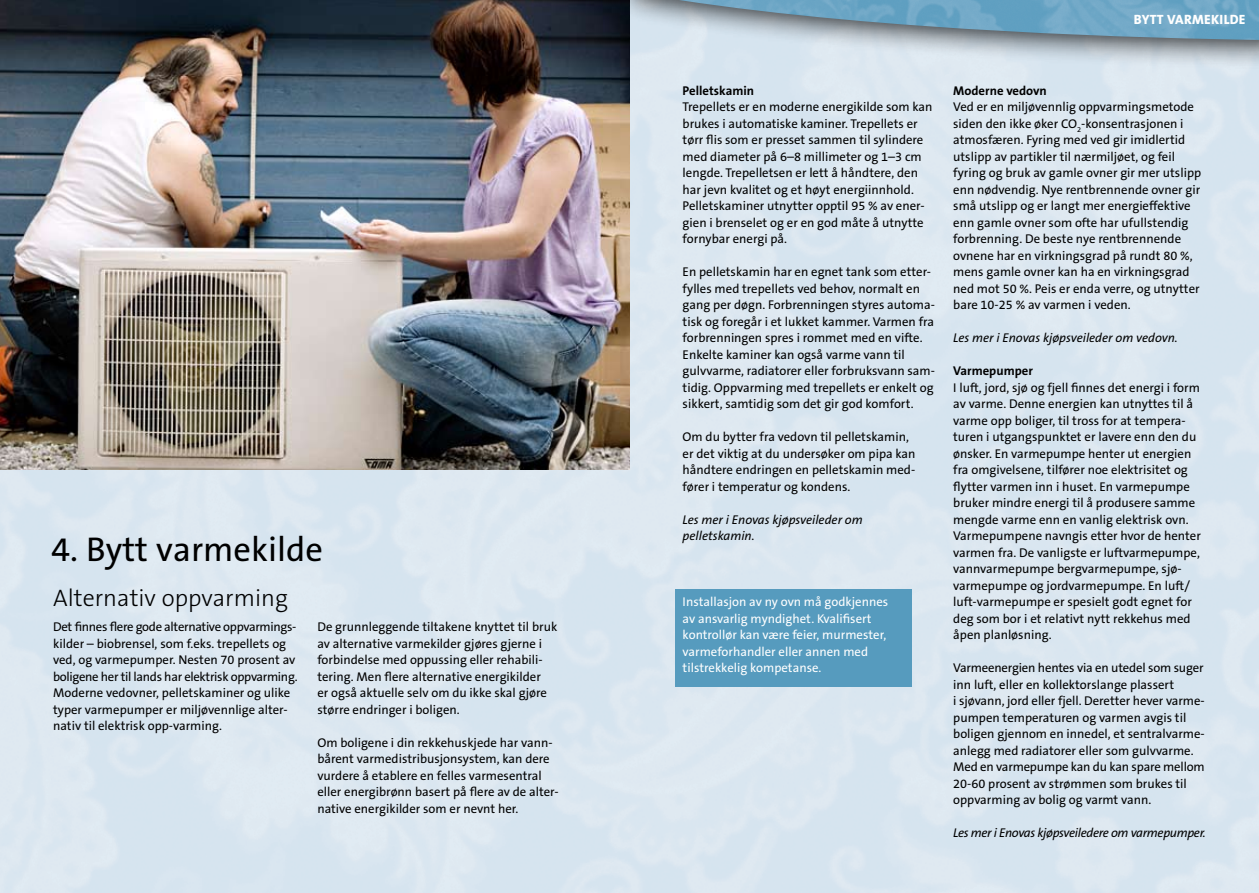
<style>
.page{position:relative;width:1259px;height:893px;background:#fff}
.page>*{position:absolute;margin:0;border:0;box-sizing:border-box;transform-origin:0 0}
.t1{font:34.5px "The Sans B5 Plain";color:#000}
.t2{font:300 24px "The Sans B3";color:#000}
.t3{font:800 13.5px "The Sans B8";color:#fff}
.t4{font:12.75px/16.5px "The Sans B5 Plain";color:#000}
.t5{font:12.75px/16.5px "The Sans B5 Plain";color:#fff}
.t6{font:italic 12.75px/16.5px "The Sans B5 Plain";color:#000}
.t7{font:italic 12.75px "The Sans B5 Plain";letter-spacing:-.025em;color:#000}
.t8{font:700 12.75px "The Sans B7";color:#000}
</style>
<div class="page">
<div style="left:0;top:68px;width:1259px;height:825px;background:#dae6f0"></div>
<div style="left:675px;top:589px;width:236px;height:97px;background:#569bbe"></div>
<img style="left:0;top:0;width:629px;height:470px">
<div style="left:609px;top:0;width:650px;height:68px;background:#000;opacity:.75"></div>
<img style="left:679px;top:0;width:580px;height:40px">
<h1 class="t1" style="left:51px;top:532px;width:273px">4. Bytt varmekilde</h1>
<h2 class="t2" style="left:53px;top:585px;width:236px">Alternativ oppvarming</h2>
<p class="t4" style="left:53px;top:619px;width:246px">Det finnes flere gode alternative oppvarmings&shy;kilder – biobrensel, som f.eks. trepellets og ved, og varmepumper. Nesten 70 prosent av boligene her til lands har elektrisk oppvarming.<br>Moderne vedovner, pelletskaminer og ulike typer varmepumper er miljøvennlige alter&shy;nativ til elektrisk opp-varming.</p>
<p class="t4" style="left:317px;top:619px;width:241px">De grunnleggende tiltakene knyttet til bruk av alternative varmekilder gjøres gjerne i forbindelse med oppussing eller rehabili&shy;tering. Men flere alternative energikilder<br>er også aktuelle selv om du ikke skal gjøre større endringer i boligen.</p>
<p class="t4" style="left:317px;top:734px;width:243px">Om boligene i din rekkehuskjede har vann&shy;bårent varmedistribusjonsystem, kan dere vurdere å etablere en felles varmesentral eller energibrønn basert på flere av de alter&shy;native energikilder som er nevnt her.</p>
<p class="t3" style="left:1134px;top:12px;width:9px">BYTT</p>
<p class="t3" style="left:1167px;top:12px;width:9px">VARMEKILDE</p>
<p class="t8" style="left:682px;top:84px;width:73px">Pelletskamin</p>
<p class="t4" style="left:682px;top:99px;width:251px">Trepellets er en moderne energikilde som kan brukes i automatiske kaminer. Trepellets er tørr flis som er presset sammen til sylindere med diameter på 6–8 millimeter og 1–3 cm lengde. Trepelletsen er lett å håndtere, den har jevn kvalitet og et høyt energiinnhold.<br>Pelletskaminer utnytter opptil 95 % av ener&shy;gien i brenselet og er en god måte å utnytte fornybar energi på.</p>
<p class="t4" style="left:682px;top:264px;width:254px">En pelletskamin har en egnet tank som etter&shy;fylles med trepellets ved behov, normalt en gang per døgn. Forbrenningen styres automa&shy;tisk og foregår i et lukket kammer. Varmen fra forbrenningen spres i rommet med en vifte.<br>Enkelte kaminer kan også varme vann til gulvvarme, radiatorer eller forbruksvann sam&shy;tidig. Oppvarming med trepellets er enkelt og sikkert, samtidig som det gir god komfort.</p>
<p class="t4" style="left:682px;top:429px;width:234px">Om du bytter fra vedovn til pelletskamin, er det viktig at du undersøker om pipa kan håndtere endringen en pelletskamin med&shy;fører i temperatur og kondens.</p>
<p class="t6" style="left:682px;top:511px;width:182px">Les mer i Enovas kjøpsveileder om pelletskamin.</p>
<p class="t5" style="left:682px;top:594px;width:207px">Installasjon av ny ovn må godkjennes av ansvarlig myndighet. Kvalifisert kontrollør kan være feier, murmester, varmeforhandler eller annen med tilstrekkelig kompetanse.</p>
<p class="t8" style="left:953px;top:83px;width:95px">Moderne vedovn</p>
<p class="t4" style="left:953px;top:99px;width:249px">Ved er en miljøvennlig oppvarmingsmetode siden den ikke øker CO<sub>2</sub>-konsentrasjonen i atmosfæren. Fyring med ved gir imidlertid utslipp av partikler til nærmiljøet, og feil fyring og bruk av gamle ovner gir mer utslipp enn nødvendig. Nye rentbrennende ovner gir små utslipp og er langt mer energieffektive enn gamle ovner som ofte har ufullstendig forbrenning. De beste nye rentbrennende ovnene har en virkningsgrad på rundt 80 %, mens gamle ovner kan ha en virkningsgrad ned mot 50 %. Peis er enda verre, og utnytter bare 10-25 % av varmen i veden.</p>
<p class="t6" style="left:953px;top:330px;width:226px">Les mer i Enovas kjøpsveileder om vedovn.</p>
<p class="t8" style="left:953px;top:364px;width:81px">Varmepumper</p>
<p class="t4" style="left:953px;top:379px;width:249px">I luft, jord, sjø og fjell finnes det energi i form av varme. Denne energien kan utnyttes til å varme opp boliger, til tross for at tempera&shy;turen i utgangspunktet er lavere enn den du ønsker. En varmepumpe henter ut energien fra omgivelsene, tilfører noe elektrisitet og flytter varmen inn i huset. En varmepumpe bruker mindre energi til å produsere samme mengde varme enn en vanlig elektrisk ovn.<br>Varmepumpene navngis etter hvor de henter varmen fra. De vanligste er luftvarmepumpe, vannvarmepumpe bergvarmepumpe, sjø&shy;varmepumpe og jordvarmepumpe. En luft/ luft-varmepumpe er spesielt godt egnet for deg som bor i et relativt nytt rekkehus med åpen planløsning.</p>
<p class="t4" style="left:953px;top:660px;width:253px">Varmeenergien hentes via en utedel som suger inn luft, eller en kollektorslange plassert<br>i sjøvann, jord eller fjell. Deretter hever varme&shy;pumpen temperaturen og varmen avgis til boligen gjennom en innedel, et sentralvarme&shy;anlegg med radiatorer eller som gulvvarme.<br>Med en varmepumpe kan du kan spare mellom 20-60 prosent av strømmen som brukes til oppvarming av bolig og varmt vann.</p>
<p class="t7" style="left:953px;top:826px;width:254px">Les mer i Enovas kjøpsveiledere om varmepumper.</p>
</div>
